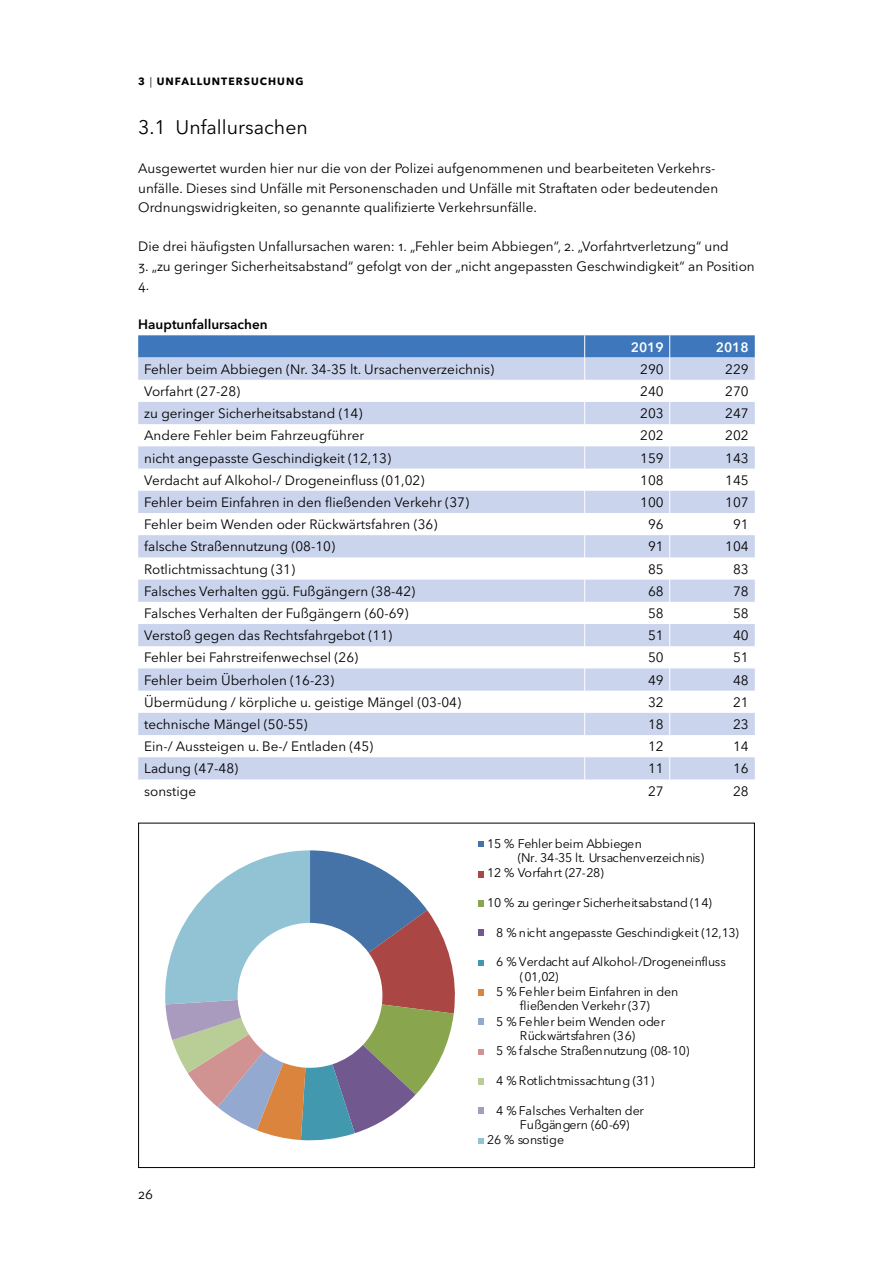
<style>
.page{position:relative;width:893px;height:1263px;background:#fff}
.page>*{position:absolute;margin:0;border:0;box-sizing:border-box;transform-origin:0 0}
.Kapitelunterunterübe{font:19.5px "Avenir Next LT Pro";color:#000}
.Tabellentext{font:13.5px "Avenir Next LT Pro";color:#000}
.Fließtext{font:13.5px/19.5px "Avenir Next LT Pro";color:#000}
.Tabellentext-2{font:600 13.5px "Avenir Next LT Pro";color:#000}
.Tabellentext-3{font:600 13.5px "Avenir Next LT Pro";color:#fff}
.t1{font:12.45px/14.2px "Avenir Next LT Pro";letter-spacing:-.025em;color:#000}
.t2{font:12.45px "Avenir Next LT Pro";letter-spacing:.005em;color:#000}
.t3{font:700 10.5px "Avenir Next LT Pro";letter-spacing:.1em;color:#000}
.s1{font-weight:400}
</style>
<div class="page">
<svg style="left:138px;top:335px;width:617px;height:445px"></svg>
<svg style="left:165px;top:850px;width:290px;height:291px"></svg>
<svg style="left:479px;top:841px;width:5px;height:6px"></svg>
<svg style="left:479px;top:871px;width:5px;height:6px"></svg>
<svg style="left:479px;top:900px;width:5px;height:7px"></svg>
<svg style="left:479px;top:929px;width:5px;height:7px"></svg>
<svg style="left:479px;top:960px;width:5px;height:5px"></svg>
<svg style="left:479px;top:989px;width:5px;height:7px"></svg>
<svg style="left:479px;top:1018px;width:5px;height:7px"></svg>
<svg style="left:479px;top:1049px;width:5px;height:5px"></svg>
<svg style="left:479px;top:1078px;width:5px;height:7px"></svg>
<svg style="left:479px;top:1107px;width:5px;height:7px"></svg>
<svg style="left:479px;top:1138px;width:5px;height:5px"></svg>
<p class="t3" style="left:138px;top:75px;width:167px">3 <span class="s1">|</span> UNFALLUNTERSUCHUNG</p>
<p class="Kapitelunterunterübe" style="left:138px;top:116px;width:171px">3.1 Unfallursachen</p>
<p class="Fließtext" style="left:138px;top:159px;width:581px">Ausgewertet wurden hier nur die von der Polizei aufgenommenen und bearbeiteten Verkehrs&shy;unfälle. Dieses sind Unfälle mit Personenschaden und Unfälle mit Straftaten oder bedeutenden<br>Ordnungswidrigkeiten, so genannte qualifizierte Verkehrsunfälle.</p>
<p class="Fließtext" style="left:138px;top:237px;width:592px">Die drei häufigsten Unfallursachen waren: 1. „Fehler beim Abbiegen“, 2. „Vorfahrtverletzung“ und</p>
<p class="Fließtext" style="left:138px;top:256px;width:618px">3. „zu geringer Sicherheitsabstand“ gefolgt von der „nicht angepassten Geschwindigkeit“ an Position<br>4.</p>
<p class="Tabellentext-2" style="left:138px;top:316px;width:131px">Hauptunfallursachen</p>
<p class="Tabellentext-3" style="left:631px;top:339px;width:34px">2019</p>
<p class="Tabellentext-3" style="left:716px;top:339px;width:34px">2018</p>
<p class="Tabellentext" style="left:144px;top:361px;width:352px">Fehler beim Abbiegen (Nr. 34-35 lt. Ursachenverzeichnis)</p>
<p class="Tabellentext" style="left:640px;top:361px;width:25px">290</p>
<p class="Tabellentext" style="left:725px;top:361px;width:25px">229</p>
<p class="Tabellentext" style="left:144px;top:383px;width:98px">Vorfahrt (27-28)</p>
<p class="Tabellentext" style="left:640px;top:383px;width:25px">240</p>
<p class="Tabellentext" style="left:725px;top:383px;width:25px">270</p>
<p class="Tabellentext" style="left:144px;top:405px;width:220px">zu geringer Sicherheitsabstand (14)</p>
<p class="Tabellentext" style="left:640px;top:405px;width:25px">203</p>
<p class="Tabellentext" style="left:725px;top:405px;width:25px">247</p>
<p class="Tabellentext" style="left:144px;top:428px;width:222px">Andere Fehler beim Fahrzeugführer</p>
<p class="Tabellentext" style="left:640px;top:428px;width:25px">202</p>
<p class="Tabellentext" style="left:725px;top:428px;width:25px">202</p>
<p class="Tabellentext" style="left:144px;top:450px;width:248px">nicht angepasste Geschindigkeit (12,13)</p>
<p class="Tabellentext" style="left:640px;top:450px;width:25px">159</p>
<p class="Tabellentext" style="left:725px;top:450px;width:25px">143</p>
<p class="Tabellentext" style="left:144px;top:472px;width:282px">Verdacht auf Alkohol-/ Drogeneinfluss (01,02)</p>
<p class="Tabellentext" style="left:640px;top:472px;width:25px">108</p>
<p class="Tabellentext" style="left:725px;top:472px;width:25px">145</p>
<p class="Tabellentext" style="left:144px;top:494px;width:326px">Fehler beim Einfahren in den fließenden Verkehr (37)</p>
<p class="Tabellentext" style="left:640px;top:494px;width:25px">100</p>
<p class="Tabellentext" style="left:725px;top:494px;width:25px">107</p>
<p class="Tabellentext" style="left:144px;top:516px;width:295px">Fehler beim Wenden oder Rückwärtsfahren (36)</p>
<p class="Tabellentext" style="left:648px;top:516px;width:17px">96</p>
<p class="Tabellentext" style="left:733px;top:516px;width:17px">91</p>
<p class="Tabellentext" style="left:144px;top:539px;width:192px">falsche Straßennutzung (08-10)</p>
<p class="Tabellentext" style="left:648px;top:539px;width:17px">91</p>
<p class="Tabellentext" style="left:725px;top:539px;width:25px">104</p>
<p class="Tabellentext" style="left:144px;top:561px;width:152px">Rotlichtmissachtung (31)</p>
<p class="Tabellentext" style="left:648px;top:561px;width:17px">85</p>
<p class="Tabellentext" style="left:733px;top:561px;width:17px">83</p>
<p class="Tabellentext" style="left:144px;top:583px;width:273px">Falsches Verhalten ggü. Fußgängern (38-42)</p>
<p class="Tabellentext" style="left:648px;top:583px;width:17px">68</p>
<p class="Tabellentext" style="left:733px;top:583px;width:17px">78</p>
<p class="Tabellentext" style="left:144px;top:605px;width:266px">Falsches Verhalten der Fußgängern (60-69)</p>
<p class="Tabellentext" style="left:648px;top:605px;width:17px">58</p>
<p class="Tabellentext" style="left:733px;top:605px;width:17px">58</p>
<p class="Tabellentext" style="left:144px;top:627px;width:250px">Verstoß gegen das Rechtsfahrgebot (11)</p>
<p class="Tabellentext" style="left:648px;top:627px;width:17px">51</p>
<p class="Tabellentext" style="left:733px;top:627px;width:17px">40</p>
<p class="Tabellentext" style="left:144px;top:650px;width:216px">Fehler bei Fahrstreifenwechsel (26)</p>
<p class="Tabellentext" style="left:648px;top:650px;width:17px">50</p>
<p class="Tabellentext" style="left:733px;top:650px;width:17px">51</p>
<p class="Tabellentext" style="left:144px;top:672px;width:191px">Fehler beim Überholen (16-23)</p>
<p class="Tabellentext" style="left:648px;top:672px;width:17px">49</p>
<p class="Tabellentext" style="left:733px;top:672px;width:17px">48</p>
<p class="Tabellentext" style="left:144px;top:694px;width:318px">Übermüdung / körpliche u. geistige Mängel (03-04)</p>
<p class="Tabellentext" style="left:648px;top:694px;width:17px">32</p>
<p class="Tabellentext" style="left:733px;top:694px;width:17px">21</p>
<p class="Tabellentext" style="left:144px;top:716px;width:165px">technische Mängel (50-55)</p>
<p class="Tabellentext" style="left:648px;top:716px;width:17px">18</p>
<p class="Tabellentext" style="left:733px;top:716px;width:17px">23</p>
<p class="Tabellentext" style="left:144px;top:738px;width:231px">Ein-/ Aussteigen u. Be-/ Entladen (45)</p>
<p class="Tabellentext" style="left:648px;top:738px;width:17px">12</p>
<p class="Tabellentext" style="left:733px;top:738px;width:17px">14</p>
<p class="Tabellentext" style="left:144px;top:761px;width:96px">Ladung (47-48)</p>
<p class="Tabellentext" style="left:648px;top:761px;width:17px">11</p>
<p class="Tabellentext" style="left:733px;top:761px;width:17px">16</p>
<p class="Tabellentext" style="left:144px;top:783px;width:53px">sonstige</p>
<p class="Tabellentext" style="left:648px;top:783px;width:17px">27</p>
<p class="Tabellentext" style="left:733px;top:783px;width:17px">28</p>
<p class="t1" style="left:518px;top:836px;width:188px;text-indent:-30px">15 % Fehler beim Abbiegen<br>(Nr. 34-35 lt. Ursachenverzeichnis)</p>
<p class="t2" style="left:487px;top:865px;width:118px">12 % Vorfahrt (27-28)</p>
<p class="t1" style="left:487px;top:895px;width:226px">10 % zu geringer Sicherheitsabstand (14)</p>
<p class="t1" style="left:496px;top:925px;width:244px">8 % nicht angepasste Geschindigkeit (12,13)</p>
<p class="t1" style="left:520px;top:955px;width:208px;text-indent:-24px">6 % Verdacht auf Alkohol-/Drogeneinfluss (01,02)</p>
<p class="t1" style="left:496px;top:984px;width:183px;text-align:center">5 % Fehler beim Einfahren in den fließenden Verkehr (37)</p>
<p class="t1" style="left:496px;top:1014px;width:171px;text-align:center">5 % Fehler beim Wenden oder<br>Rückwärtsfahren (36)</p>
<p class="t1" style="left:496px;top:1044px;width:195px">5 % falsche Straßennutzung (08-10)</p>
<p class="t1" style="left:496px;top:1074px;width:160px">4 % Rotlichtmissachtung (31)</p>
<p class="t1" style="left:520px;top:1103px;width:125px;text-indent:-24px">4 % Falsches Verhalten der<br>Fußgängern (60-69)</p>
<p class="t2" style="left:487px;top:1133px;width:78px">26 % sonstige</p>
<p class="Fließtext" style="left:138px;top:1185px;width:16px">26</p>
</div>
